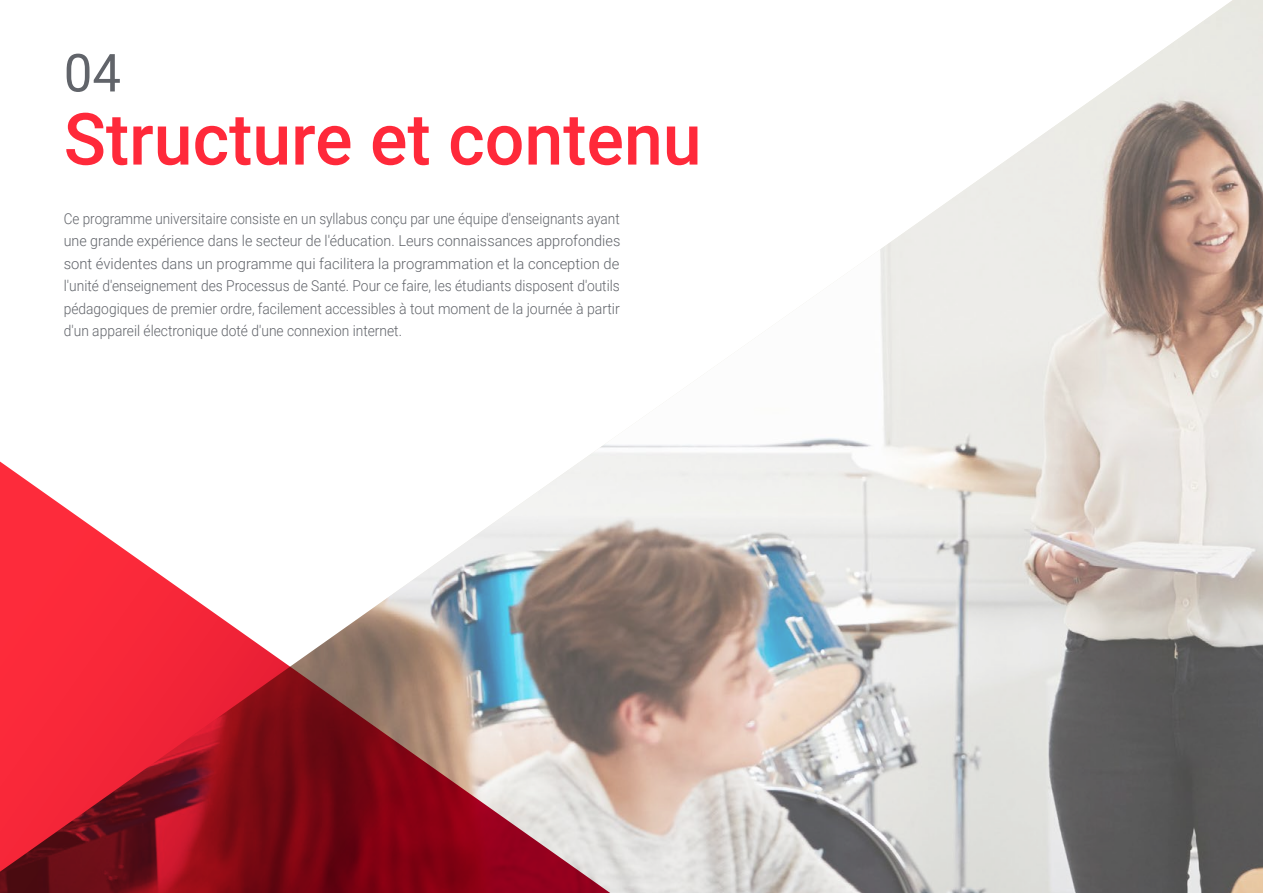
<style>
.page{position:relative;width:1263px;height:893px;background:#fff}
.page>*{position:absolute;margin:0;border:0;box-sizing:border-box;transform-origin:0 0}
.t1{font:500 72px "Roboto";color:#ff293a}
.t2{font:52.5px "Roboto";color:#61646a}
.t3{font:300 15px/22.5px "Roboto";color:#61646a;text-align:justify;scale:.9 1}
</style>
<div class="page">
<img style="left:602px;top:0;width:661px;height:893px">
<svg style="left:0;top:446px;width:640px;height:447px"></svg>
<h2 class="t2" style="left:64px;top:36px;width:59px">04</h2>
<h1 class="t1" style="left:64px;top:89px;width:639px">Structure et contenu</h1>
<p class="t3" style="left:64px;top:207px;width:620px">Ce programme universitaire consiste en un syllabus conçu par une équipe d'enseignants ayant une grande expérience dans le secteur de l'éducation. Leurs connaissances approfondies sont évidentes dans un programme qui facilitera la programmation et la conception de l'unité d'enseignement des Processus de Santé. Pour ce faire, les étudiants disposent d'outils pédagogiques de premier ordre, facilement accessibles à tout moment de la journée à partir d'un appareil électronique doté d'une connexion internet.</p>
</div>
